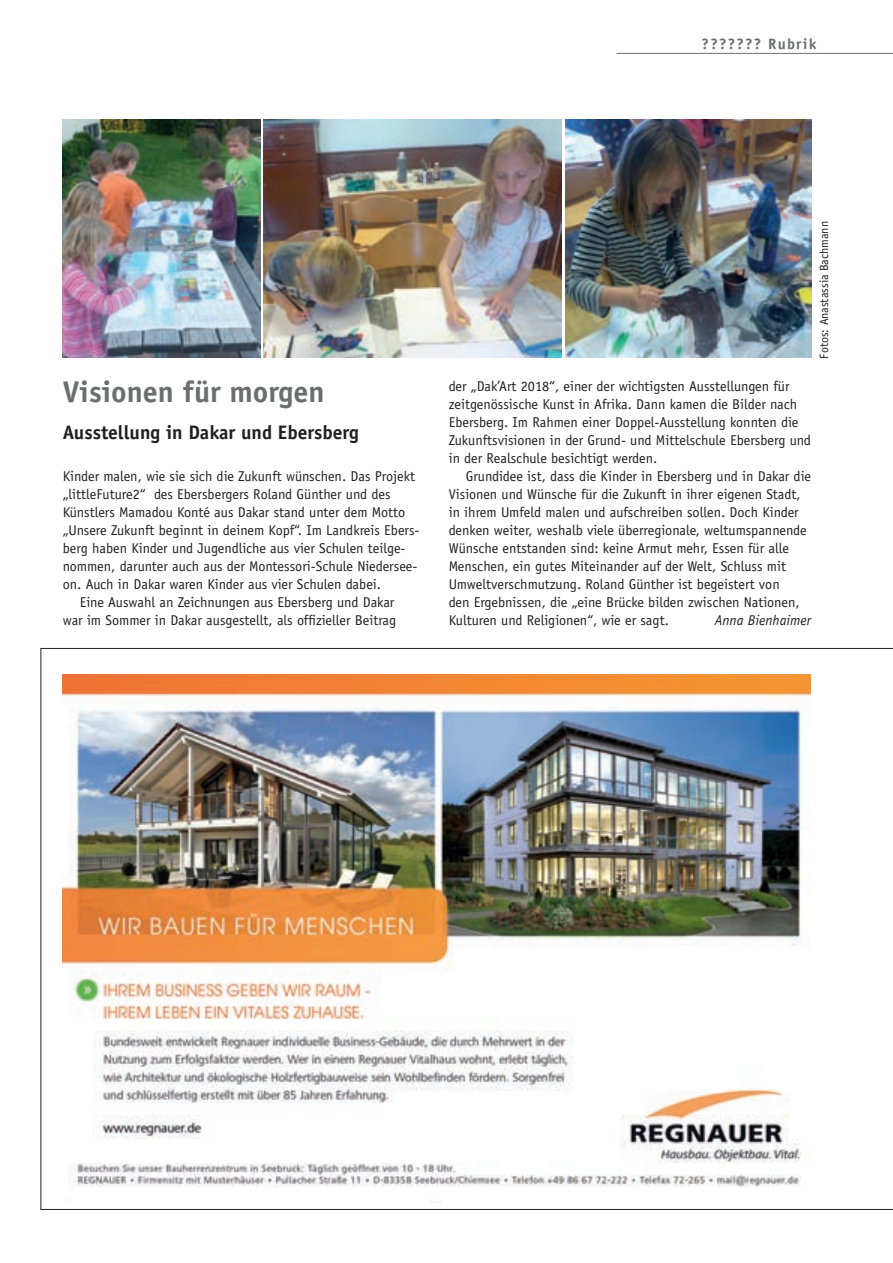
<style>
.page{position:relative;width:893px;height:1263px;background:#fff}
.page>*{position:absolute;margin:0;border:0;box-sizing:border-box;transform-origin:0 0}
.t1{font:700 30px "Officina Sans Std";color:#6c6d70}
.t2{font:700 19.5px "Officina Sans Std";color:#231f20}
.t3{font:700 15px "Officina Sans Std";letter-spacing:.08em;color:#6c6d70}
.t4{font:14.25px/18px "Officina Sans Std";color:#231f20}
.t5{font:italic 14.25px "Officina Sans Std";color:#231f20}
.t6{font:12px "Officina Sans Std";color:#231f20}
</style>
<div class="page">
<hr style="left:617px;top:53px;width:276px;height:1px;background:#6c6d70">
<img style="left:263px;top:119px;width:548px;height:238px">
<img style="left:62px;top:119px;width:199px;height:238px">
<svg style="left:40px;top:648px;width:853px;height:562px"></svg>
<img style="left:563px;top:119px;width:2px;height:238px">
<img style="left:62px;top:675px;width:749px;height:527px">
<p class="t3" style="left:702px;top:34px;width:116px">??????? Rubrik</p>
<h1 class="t1" style="left:63px;top:373px;width:263px">Visionen für morgen</h1>
<h2 class="t2" style="left:63px;top:420px;width:298px">Ausstellung in Dakar und Ebersberg</h2>
<p class="t4" style="left:63px;top:467px;width:354px">Kinder malen, wie sie sich die Zukunft wünschen. Das Projekt</p>
<p class="t4" style="left:63px;top:485px;width:329px">„littleFuture2“ des Ebersbergers Roland Günther und des</p>
<p class="t4" style="left:63px;top:503px;width:344px">Künstlers Mamadou Konté aus Dakar stand unter dem Motto</p>
<p class="t4" style="left:63px;top:521px;width:358px">„Unsere Zukunft beginnt in deinem Kopf“. Im Landkreis Ebers-</p>
<p class="t4" style="left:63px;top:539px;width:344px">berg haben Kinder und Jugendliche aus vier Schulen teilge-</p>
<p class="t4" style="left:63px;top:557px;width:356px">nommen, darunter auch aus der Montessori-Schule Niedersee-</p>
<p class="t4" style="left:63px;top:575px;width:320px">on. Auch in Dakar waren Kinder aus vier Schulen dabei.</p>
<p class="t4" style="left:80px;top:593px;width:316px">Eine Auswahl an Zeichnungen aus Ebersberg und Dakar</p>
<p class="t4" style="left:63px;top:611px;width:335px">war im Sommer in Dakar ausgestellt, als offizieller Beitrag</p>
<p class="t6" style="left:817px;top:359px;width:139px;rotate:-90deg">Fotos: Anastassia Bachmann</p>
<p class="t4" style="left:449px;top:377px;width:364px">der „Dak’Art 2018“, einer der wichtigsten Ausstellungen für zeitgenössische Kunst in Afrika. Dann kamen die Bilder nach Ebersberg. Im Rahmen einer Doppel-Ausstellung konnten die Zukunftsvisionen in der Grund- und Mittelschule Ebersberg und in der Realschule besichtigt werden.</p>
<p class="t4" style="left:449px;top:467px;width:364px;text-indent:17px">Grundidee ist, dass die Kinder in Ebersberg und in Dakar die Visionen und Wünsche für die Zukunft in ihrer eigenen Stadt, in ihrem Umfeld malen und aufschreiben sollen. Doch Kinder denken weiter, weshalb viele überregionale, weltumspannende Wünsche entstanden sind: keine Armut mehr, Essen für alle Menschen, ein gutes Miteinander auf der Welt, Schluss mit Umweltverschmutzung. Roland Günther ist begeistert von<br>den Ergebnissen, die „eine Brücke bilden zwischen Nationen, Kulturen und Religionen“, wie er sagt.</p>
<p class="t5" style="left:715px;top:612px;width:98px">Anna Bienhaimer</p>
</div>
